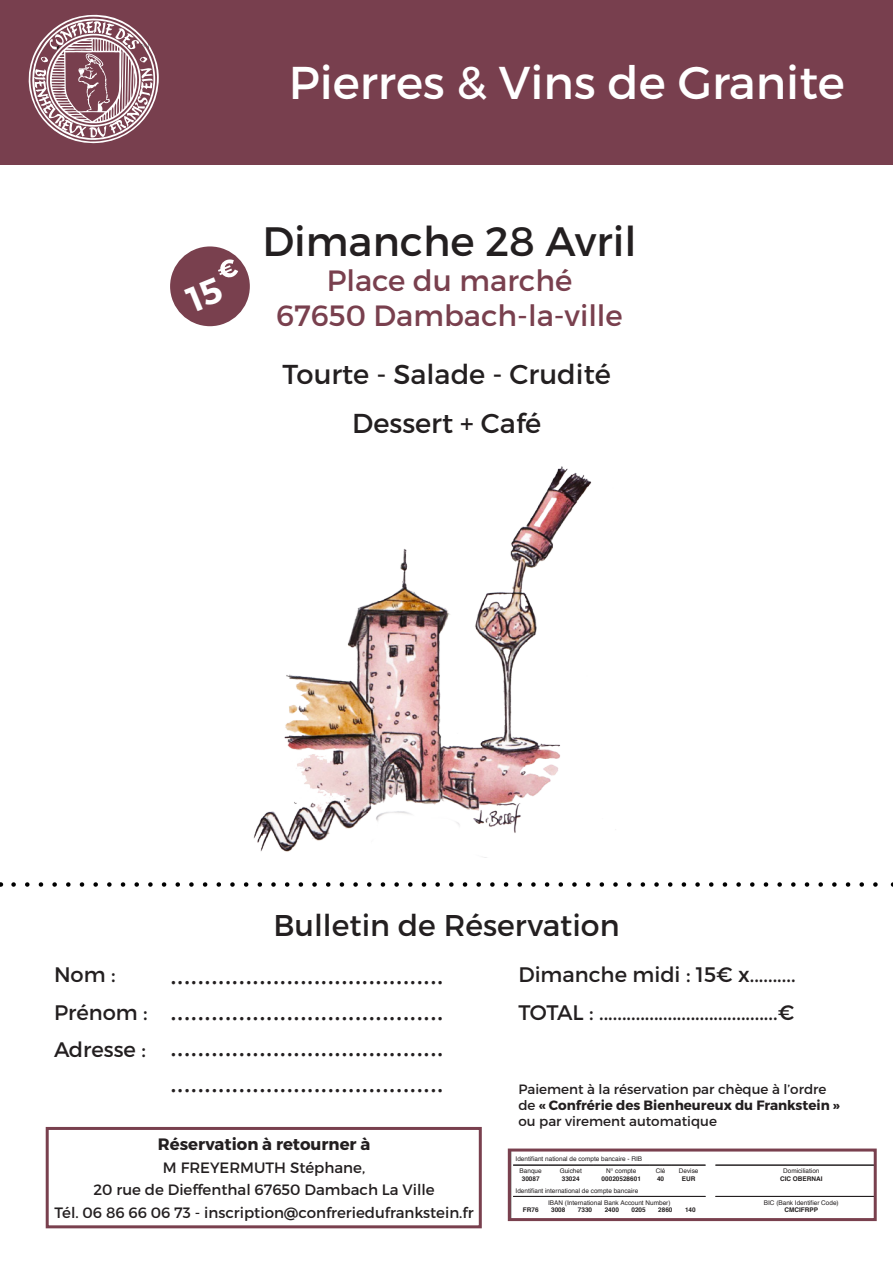
<style>
.page{position:relative;width:893px;height:1263px;background:#fff}
.page>*{position:absolute;margin:0;border:0;box-sizing:border-box;transform-origin:0 0}
.t1{font:45.9px "Montserrat";color:#fff}
.t2{font:40.95px "Montserrat";color:#231f20}
.t3{font:30px/36px "Minion Pro";color:#231f20;text-align:justify}
.t4{font:30px "Montserrat";color:#231f20}
.t5{font:29.25px "Montserrat";color:#79404e}
.t6{font:27.3px "Montserrat";color:#231f20}
.t7{font:21px "Montserrat";color:#231f20}
.t8{font:700 16.5px "Montserrat";color:#231f20}
.t9{font:15px "Montserrat";color:#231f20}
.t10{font:13.5px/16.2px "Montserrat";color:#231f20}
.t11{font:6.45px/7.2px "Helvetica";color:#231f20;text-align:center}
.t12{font:700 6.45px/7.2px "Helvetica";color:#231f20;text-align:center}
.s1{font-weight:700}
.s2{font-weight:400}
</style>
<div class="page">
<svg style="left:14px;top:882px;width:864px;height:5px"></svg>
<div style="left:0;top:0;width:893px;height:164px;background:#783f4e"></div>
<img style="left:253px;top:466px;width:363px;height:386px">
<svg style="left:28px;top:14px;width:131px;height:130px"></svg>
<div style="left:170px;top:246px;width:80px;height:80px;background:#79404e;border-radius:50%"></div>
<div style="left:46px;top:1127px;width:436px;height:101px;border:3px solid #79404e"></div>
<hr style="left:513px;top:1165px;width:35px;height:1px;background:#231f20">
<hr style="left:548px;top:1165px;width:45px;height:1px;background:#231f20">
<hr style="left:593px;top:1165px;width:56px;height:1px;background:#231f20">
<svg style="left:649px;top:1165px;width:23px;height:1px"></svg>
<hr style="left:672px;top:1165px;width:33px;height:1px;background:#231f20">
<hr style="left:513px;top:1196px;width:192px;height:1px;background:#231f20">
<hr style="left:715px;top:1165px;width:160px;height:1px;background:#231f20">
<hr style="left:715px;top:1196px;width:160px;height:1px;background:#231f20">
<div style="left:508px;top:1148px;width:369px;height:73px;border:3px solid #79404e"></div>
<svg style="left:218px;top:259px;width:20px;height:19px"></svg>
<h1 class="t1" style="left:289px;top:55px;width:557px">Pierres &amp; Vins de Granite</h1>
<p class="t2" style="left:262px;top:216px;width:376px">Dimanche 28 Avril</p>
<p class="t5" style="left:327px;top:263px;width:247px">Place du marché</p>
<p class="t5" style="left:276px;top:298px;width:348px">67650 Dambach-la-ville</p>
<p class="t6" style="left:283px;top:358px;width:330px">Tourte - Salade - Crudité</p>
<p class="t6" style="left:352px;top:406px;width:190px">Dessert + Café</p>
<p class="t7" style="left:54px;top:962px;width:63px">Nom :</p>
<p class="t7" style="left:54px;top:999px;width:95px">Prénom :</p>
<p class="t7" style="left:54px;top:1037px;width:93px">Adresse :</p>
<p class="t4" style="left:273px;top:906px;width:348px">Bulletin de Réservation</p>
<p class="t3" style="left:170px;top:956px;width:275px">........................................ ........................................ ........................................ ........................................</p>
<p class="t7" style="left:518px;top:962px;width:279px">Dimanche midi : 15€ x..........</p>
<p class="t7" style="left:518px;top:999px;width:277px">TOTAL : .......................................€</p>
<p class="t10" style="left:518px;top:1081px;width:323px">Paiement à la réservation par chèque à l’ordre de <span class="s1">« Confrérie des Bienheureux du Frankstein » </span>ou par virement automatique</p>
<p class="t8" style="left:158px;top:1134px;width:214px">Réservation à retourner à</p>
<p class="t9" style="left:163px;top:1158px;width:204px">M FREYERMUTH Stéphane,</p>
<p class="t9" style="left:93px;top:1181px;width:343px">20 rue de Dieffenthal 67650 Dambach La Ville</p>
<p class="t9" style="left:55px;top:1203px;width:421px">Tél. 06 86 66 06 73 - inscription@confreriedufrankstein.fr</p>
<p class="t11" style="left:520px;top:1153px;width:124px;line-height:12px;text-align:left;text-indent:-4px">Identifiant national de compte bancaire - RIB<br>Banque</p>
<p class="t12" style="left:522px;top:1175px;width:19px">30087</p>
<p class="t11" style="left:560px;top:1167px;width:24px">Guichet<br><span class="s1">33024</span></p>
<p class="t12" style="left:602px;top:1167px;width:41px"><span class="s2">N° compte<br></span>00020528601</p>
<p class="t11" style="left:656px;top:1167px;width:11px;text-align:left">Clé<br><span class="s1">40</span></p>
<p class="t11" style="left:679px;top:1167px;width:21px">Devise<br><span class="s1">EUR</span></p>
<p class="t11" style="left:548px;top:1184px;width:124px;line-height:12px;text-align:left;text-indent:-33px">Identifiant international de compte bancaire<br>IBAN (International Bank Account Number)</p>
<p class="t12" style="left:523px;top:1206px;width:17px">FR76</p>
<p class="t12" style="left:551px;top:1206px;width:16px">3008</p>
<p class="t12" style="left:578px;top:1206px;width:16px">7330</p>
<p class="t12" style="left:605px;top:1206px;width:16px">2400</p>
<p class="t12" style="left:631px;top:1206px;width:16px">0205</p>
<p class="t12" style="left:658px;top:1206px;width:16px">2860</p>
<p class="t12" style="left:685px;top:1206px;width:12px">140</p>
<p class="t11" style="left:780px;top:1167px;width:44px">Domiciliation<br><span class="s1">CIC OBERNAI</span></p>
<p class="t11" style="left:764px;top:1199px;width:76px">BIC (Bank Identifier Code)<br><span class="s1">CMCIFRPP</span></p>
</div>
